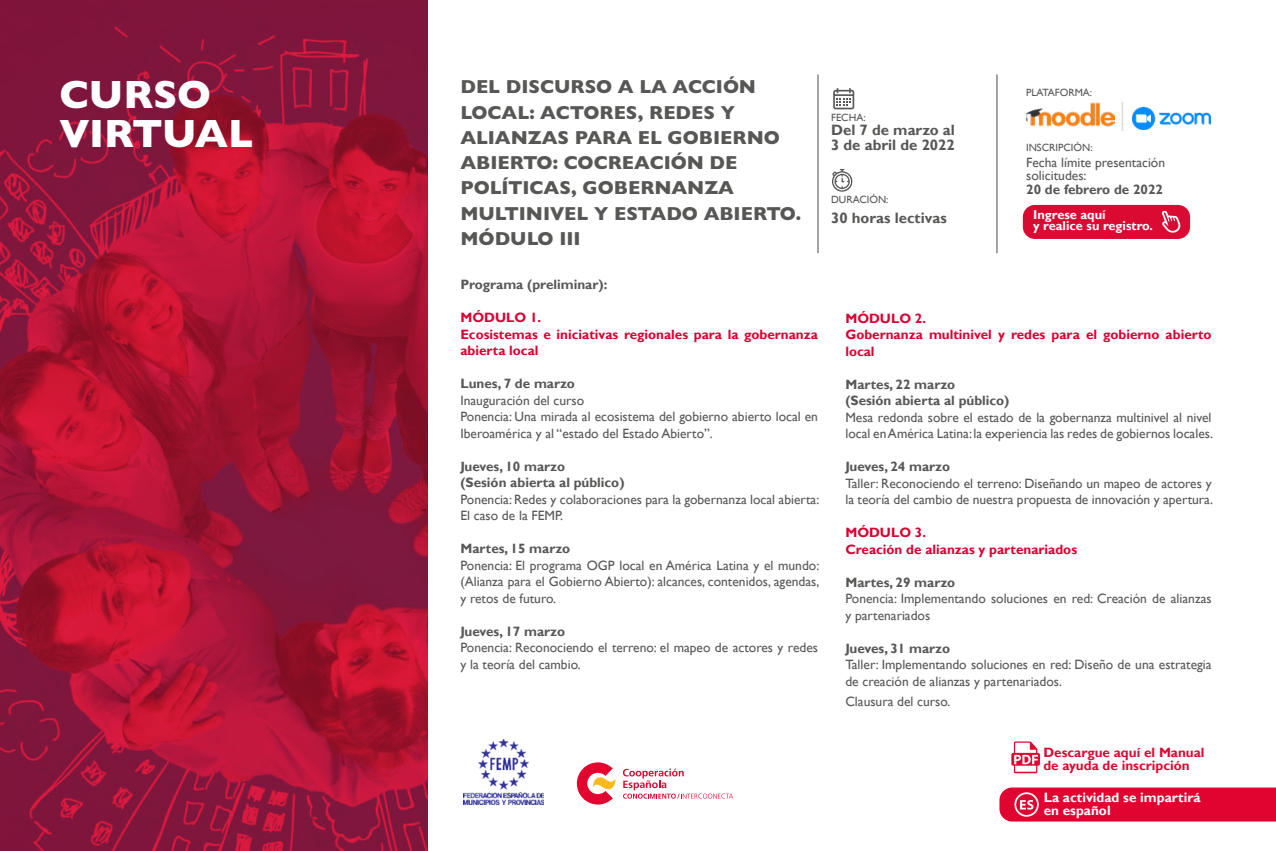
<style>
.page{position:relative;width:1276px;height:851px;background:#fff}
.page>*{position:absolute;margin:0;border:0;box-sizing:border-box;transform-origin:0 0}
.t1{font:800 39.75px/39px "Gill Sans";letter-spacing:-.005em;color:#fff}
.t2{font:800 18.9px/25.2px "Gill Sans";color:#575756}
.t3{font:700 15px/15px "Gill Sans";color:#575756}
.t4{font:13.5px/16.5px "Gill Sans";color:#575756}
.t5{font:700 13.5px/16.5px "Gill Sans";color:#575756}
.t6{font:700 13.5px/16.5px "Gill Sans";color:#da0032}
.t7{font:700 13.5px/13.5px "Gill Sans";color:#db0a33}
.t8{font:700 13.5px/13.5px "Gill Sans";color:#fff}
.t9{font:700 12.75px/11.4px "Gill Sans";color:#fff}
.t10{font:10.5px "Gill Sans";color:#575756}
</style>
<div class="page">
<svg style="left:999px;top:787px;width:277px;height:34px;background:#e30f39"></svg>
<svg style="left:1011px;top:741px;width:29px;height:32px"></svg>
<hr style="left:817px;top:74px;width:2px;height:179px;background:#878787">
<hr style="left:996px;top:74px;width:1px;height:179px;background:#878787">
<svg style="left:832px;top:169px;width:20px;height:23px"></svg>
<svg style="left:833px;top:88px;width:21px;height:21px"></svg>
<div style="left:1023px;top:205px;width:167px;height:34px;background:#db0a33;border-radius:12px"></div>
<svg style="left:1162px;top:210px;width:18px;height:23px"></svg>
<img style="left:0;top:0;width:427px;height:850px">
<img style="left:1026px;top:102px;width:88px;height:25px">
<img style="left:1132px;top:107px;width:78px;height:23px">
<hr style="left:1121px;top:102px;width:2px;height:29px;background:#878787">
<svg style="left:623px;top:768px;width:110px;height:30px"></svg>
<svg style="left:577px;top:762px;width:38px;height:42px"></svg>
<img style="left:463px;top:739px;width:80px;height:65px">
<h1 class="t1" style="left:59px;top:74px;width:195px">CURSO<br>VIRTUAL</h1>
<h2 class="t2" style="left:460px;top:74px;width:342px">DEL DISCURSO A LA ACCIÓN<br>LOCAL: ACTORES, REDES Y<br>ALIANZAS PARA EL GOBIERNO<br>ABIERTO: COCREACIÓN DE<br>POLÍTICAS, GOBERNANZA<br>MULTINIVEL Y ESTADO ABIERTO.<br>MÓDULO III</h2>
<p class="t10" style="left:831px;top:111px;width:36px">FECHA:</p>
<p class="t3" style="left:831px;top:123px;width:125px">Del 7 de marzo al<br>3 de abril de 2022</p>
<p class="t10" style="left:831px;top:193px;width:59px">DURACIÓN:</p>
<p class="t3" style="left:831px;top:211px;width:117px">30 horas lectivas</p>
<p class="t10" style="left:1026px;top:87px;width:68px">PLATAFORMA:</p>
<p class="t10" style="left:1026px;top:141px;width:68px">INSCRIPCIÓN:</p>
<p class="t4" style="left:1026px;top:156px;width:140px;line-height:13.5px">Fecha límite presentación solicitudes:</p>
<p class="t5" style="left:1026px;top:181px;width:138px">20 de febrero de 2022</p>
<p class="t9" style="left:1033px;top:209px;width:121px">Ingrese aquí<br>y realice su registro.</p>
<p class="t5" style="left:460px;top:277px;width:148px">Programa (preliminar):</p>
<p class="t6" style="left:460px;top:310px;width:359px">MÓDULO 1.<br>Ecosistemas e iniciativas regionales para la gobernanza abierta local</p>
<p class="t5" style="left:460px;top:376px;width:116px">Lunes, 7 de marzo</p>
<p class="t4" style="left:460px;top:392px;width:359px">Inauguración del curso<br>Ponencia: Una mirada al ecosistema del gobierno abierto local en<br>Iberoamérica y al “estado del Estado Abierto”.</p>
<p class="t5" style="left:460px;top:458px;width:166px">Jueves, 10 marzo<br>(Sesión abierta al público)</p>
<p class="t4" style="left:460px;top:491px;width:360px">Ponencia: Redes y colaboraciones para la gobernanza local abierta:<br>El caso de la FEMP.</p>
<p class="t5" style="left:460px;top:540px;width:111px">Martes, 15 marzo</p>
<p class="t4" style="left:460px;top:557px;width:360px;text-align:justify">Ponencia: El programa OGP local en América Latina y el mundo: (Alianza para el Gobierno Abierto): alcances, contenidos, agendas, y retos de futuro.</p>
<p class="t5" style="left:460px;top:623px;width:106px">Jueves, 17 marzo</p>
<p class="t4" style="left:460px;top:639px;width:359px">Ponencia: Reconociendo el terreno: el mapeo de actores y redes y la teoría del cambio.</p>
<p class="t6" style="left:845px;top:310px;width:368px">MÓDULO 2.<br>Gobernanza multinivel y redes para el gobierno abierto local</p>
<p class="t5" style="left:845px;top:376px;width:166px">Martes, 22 marzo<br>(Sesión abierta al público)</p>
<p class="t4" style="left:845px;top:409px;width:369px">Mesa redonda sobre el estado de la gobernanza multinivel al nivel local en América Latina: la experiencia las redes de gobiernos locales.</p>
<p class="t5" style="left:845px;top:458px;width:106px">Jueves, 24 marzo</p>
<p class="t4" style="left:845px;top:475px;width:369px">Taller: Reconociendo el terreno: Diseñando un mapeo de actores y la teoría del cambio de nuestra propuesta de innovación y apertura.</p>
<p class="t6" style="left:845px;top:524px;width:233px">MÓDULO 3.<br>Creación de alianzas y partenariados</p>
<p class="t5" style="left:845px;top:574px;width:111px">Martes, 29 marzo</p>
<p class="t4" style="left:845px;top:590px;width:368px">Ponencia: Implementando soluciones en red: Creación de alianzas y partenariados</p>
<p class="t5" style="left:845px;top:640px;width:106px">Jueves, 31 marzo</p>
<p class="t4" style="left:845px;top:656px;width:368px">Taller: Implementando soluciones en red: Diseño de una estrategia de creación de alianzas y partenariados.</p>
<p class="t4" style="left:845px;top:693px;width:107px">Clausura del curso.</p>
<p class="t7" style="left:1043px;top:745px;width:163px">Descargue aquí el Manual de ayuda de inscripción</p>
<p class="t8" style="left:1043px;top:790px;width:158px">La actividad se impartirá en español</p>
</div>
